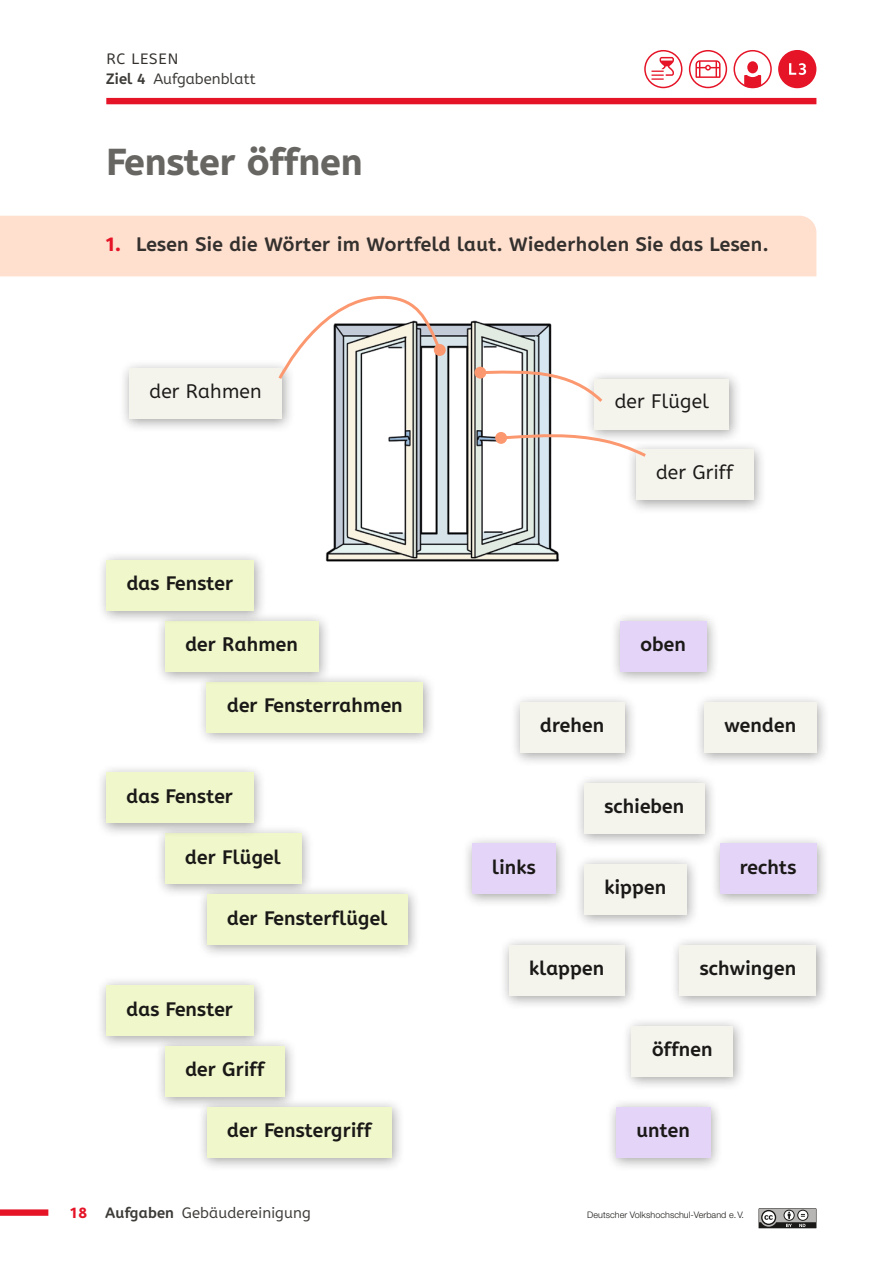
<style>
.page{position:relative;width:893px;height:1263px;background:#fff}
.page>*{position:absolute;margin:0;border:0;box-sizing:border-box;transform-origin:0 0}
.t1{font:800 37.5px "A Be Zeh EDU";letter-spacing:.005em;color:#686663}
.t2{font:700 19.5px "A Be Zeh EDU";letter-spacing:.01em;color:#1b1917}
.t3{font:700 19.5px "A Be Zeh EDU";letter-spacing:.02em;color:#33302e}
.t4{font:19.5px "A Be Zeh EDU";letter-spacing:.01em;color:#1b1917}
.t5{font:15px/20.2px "A Be Zeh EDU";letter-spacing:.01em;color:#3d3b38}
.t6{font:300 9px "Helvetica Neue LT Pro";letter-spacing:.005em;color:#1b1917}
.s1{color:#33302e}
.s2{font-weight:700}
.s3{font-weight:800;color:#e51427}
</style>
<div class="page">
<div style="left:0;top:1209px;width:48px;height:7px;background:#e51427"></div>
<div style="left:106px;top:98px;width:710px;height:6px;background:#e51427"></div>
<svg style="left:759px;top:1208px;width:57px;height:20px"></svg>
<div style="left:0;top:216px;width:816px;height:60px;background:#ffdfce"></div>
<img style="left:325px;top:320px;width:235px;height:242px">
<div style="left:606px;top:1098px;width:118px;height:73px;background:#1b1917;opacity:.4"></div>
<div style="left:616px;top:1107px;width:94px;height:50px;background:#e4d5f8"></div>
<div style="left:610px;top:612px;width:109px;height:74px;background:#1b1917;opacity:.4"></div>
<div style="left:620px;top:621px;width:86px;height:50px;background:#e4d5f8"></div>
<div style="left:197px;top:673px;width:239px;height:73px;background:#1b1917;opacity:.4"></div>
<div style="left:207px;top:682px;width:216px;height:50px;background:#f0f7cb"></div>
<div style="left:155px;top:612px;width:176px;height:73px;background:#1b1917;opacity:.4"></div>
<div style="left:165px;top:621px;width:153px;height:50px;background:#f0f7cb"></div>
<div style="left:155px;top:824px;width:159px;height:74px;background:#1b1917;opacity:.4"></div>
<div style="left:165px;top:833px;width:136px;height:51px;background:#f0f7cb"></div>
<div style="left:197px;top:885px;width:224px;height:74px;background:#1b1917;opacity:.4"></div>
<div style="left:207px;top:894px;width:201px;height:51px;background:#f0f7cb"></div>
<div style="left:574px;top:855px;width:126px;height:73px;background:#1b1917;opacity:.4"></div>
<div style="left:584px;top:864px;width:102px;height:50px;background:#f4f3ec"></div>
<div style="left:622px;top:1017px;width:124px;height:73px;background:#1b1917;opacity:.4"></div>
<div style="left:632px;top:1026px;width:101px;height:50px;background:#f4f3ec"></div>
<div style="left:574px;top:774px;width:144px;height:73px;background:#1b1917;opacity:.4"></div>
<div style="left:584px;top:783px;width:121px;height:50px;background:#f4f3ec"></div>
<div style="left:669px;top:936px;width:161px;height:73px;background:#1b1917;opacity:.4"></div>
<div style="left:679px;top:945px;width:137px;height:50px;background:#f4f3ec"></div>
<div style="left:96px;top:976px;width:171px;height:74px;background:#1b1917;opacity:.4"></div>
<div style="left:106px;top:985px;width:147px;height:51px;background:#f0f7cb"></div>
<div style="left:155px;top:1037px;width:142px;height:73px;background:#1b1917;opacity:.4"></div>
<div style="left:165px;top:1046px;width:120px;height:51px;background:#f0f7cb"></div>
<div style="left:197px;top:1098px;width:208px;height:73px;background:#1b1917;opacity:.4"></div>
<div style="left:207px;top:1107px;width:185px;height:50px;background:#f0f7cb"></div>
<div style="left:694px;top:693px;width:136px;height:74px;background:#1b1917;opacity:.4"></div>
<div style="left:704px;top:702px;width:112px;height:51px;background:#f4f3ec"></div>
<div style="left:510px;top:693px;width:128px;height:74px;background:#1b1917;opacity:.4"></div>
<div style="left:520px;top:702px;width:104px;height:51px;background:#f4f3ec"></div>
<div style="left:709px;top:835px;width:120px;height:73px;background:#1b1917;opacity:.4"></div>
<div style="left:720px;top:843px;width:96px;height:51px;background:#e4d5f8"></div>
<div style="left:96px;top:764px;width:171px;height:73px;background:#1b1917;opacity:.4"></div>
<div style="left:106px;top:773px;width:147px;height:50px;background:#f0f7cb"></div>
<div style="left:96px;top:551px;width:171px;height:73px;background:#1b1917;opacity:.4"></div>
<div style="left:107px;top:560px;width:147px;height:51px;background:#f0f7cb"></div>
<div style="left:462px;top:835px;width:107px;height:73px;background:#1b1917;opacity:.4"></div>
<div style="left:472px;top:843px;width:84px;height:51px;background:#e4d5f8"></div>
<div style="left:499px;top:936px;width:139px;height:73px;background:#1b1917;opacity:.4"></div>
<div style="left:509px;top:945px;width:115px;height:50px;background:#f4f3ec"></div>
<div style="left:626px;top:441px;width:140px;height:73px;background:#1b1917;opacity:.4"></div>
<div style="left:636px;top:450px;width:117px;height:50px;background:#f4f3ec"></div>
<div style="left:119px;top:360px;width:176px;height:73px;background:#1b1917;opacity:.4"></div>
<div style="left:129px;top:368px;width:153px;height:51px;background:#f4f3ec"></div>
<div style="left:584px;top:370px;width:158px;height:73px;background:#1b1917;opacity:.4"></div>
<div style="left:594px;top:379px;width:135px;height:50px;background:#f4f3ec"></div>
<svg style="left:276px;top:295px;width:168px;height:87px"></svg>
<div style="left:434px;top:344px;width:12px;height:12px;background:#fc986f;border-radius:50%"></div>
<svg style="left:477px;top:368px;width:128px;height:37px"></svg>
<div style="left:474px;top:367px;width:12px;height:12px;background:#fc986f;border-radius:50%"></div>
<svg style="left:498px;top:432px;width:151px;height:27px"></svg>
<div style="left:495px;top:432px;width:12px;height:12px;background:#fc986f;border-radius:50%"></div>
<div style="left:779px;top:51px;width:37px;height:36px;background:#e51427;border-radius:50%"></div>
<div style="left:778px;top:50px;width:38px;height:38px;border:2px solid #e51427;border-radius:50%"></div>
<svg style="left:789px;top:63px;width:17px;height:12px"></svg>
<div style="left:644px;top:50px;width:38px;height:38px;border:2px solid #e51427;border-radius:50%"></div>
<svg style="left:651px;top:57px;width:23px;height:23px"></svg>
<div style="left:689px;top:50px;width:38px;height:38px;border:2px solid #e51427;border-radius:50%"></div>
<svg style="left:695px;top:60px;width:25px;height:18px"></svg>
<div style="left:747px;top:61px;width:11px;height:12px;background:#e51427;border-radius:50%"></div>
<svg style="left:744px;top:75px;width:17px;height:13px"></svg>
<div style="left:733px;top:50px;width:39px;height:38px;border:2px solid #e51427;border-radius:50%"></div>
<p class="t5" style="left:106px;top:49px;width:151px"><span class="s1">RC LESEN<br></span><span class="s2">Ziel 4</span> Aufgabenblatt</p>
<h1 class="t1" style="left:106px;top:137px;width:258px">Fenster öffnen</h1>
<p class="t3" style="left:106px;top:231px;width:664px"><span class="s3">1.</span> Lesen Sie die Wörter im Wortfeld laut. Wiederholen Sie das Lesen.</p>
<p class="t4" style="left:150px;top:379px;width:114px">der Rahmen</p>
<p class="t2" style="left:127px;top:571px;width:108px">das Fenster</p>
<p class="t2" style="left:185px;top:631px;width:114px">der Rahmen</p>
<p class="t2" style="left:227px;top:692px;width:177px">der Fensterrahmen</p>
<p class="t2" style="left:127px;top:783px;width:108px">das Fenster</p>
<p class="t2" style="left:185px;top:844px;width:97px">der Flügel</p>
<p class="t2" style="left:227px;top:905px;width:162px">der Fensterflügel</p>
<p class="t2" style="left:127px;top:996px;width:108px">das Fenster</p>
<p class="t2" style="left:185px;top:1057px;width:80px">der Griff</p>
<p class="t2" style="left:227px;top:1117px;width:146px">der Fenstergriff</p>
<p class="t4" style="left:615px;top:389px;width:96px">der Flügel</p>
<p class="t4" style="left:656px;top:460px;width:78px">der Griff</p>
<p class="t2" style="left:640px;top:631px;width:47px">oben</p>
<p class="t2" style="left:540px;top:712px;width:65px">drehen</p>
<p class="t2" style="left:725px;top:712px;width:73px">wenden</p>
<p class="t2" style="left:492px;top:854px;width:45px">links</p>
<p class="t2" style="left:604px;top:793px;width:81px">schieben</p>
<p class="t2" style="left:604px;top:874px;width:63px">kippen</p>
<p class="t2" style="left:740px;top:854px;width:58px">rechts</p>
<p class="t2" style="left:529px;top:955px;width:76px">klappen</p>
<p class="t2" style="left:700px;top:955px;width:98px">schwingen</p>
<p class="t2" style="left:652px;top:1036px;width:62px">öffnen</p>
<p class="t2" style="left:636px;top:1117px;width:55px">unten</p>
<p class="t5" style="left:70px;top:1203px;width:242px"><span class="s3">18</span> <span class="s2">Aufgaben</span> Gebäudereinigung</p>
<p class="t6" style="left:587px;top:1209px;width:158px">Deutscher Volkshochschul-Verband e.V.</p>
</div>
